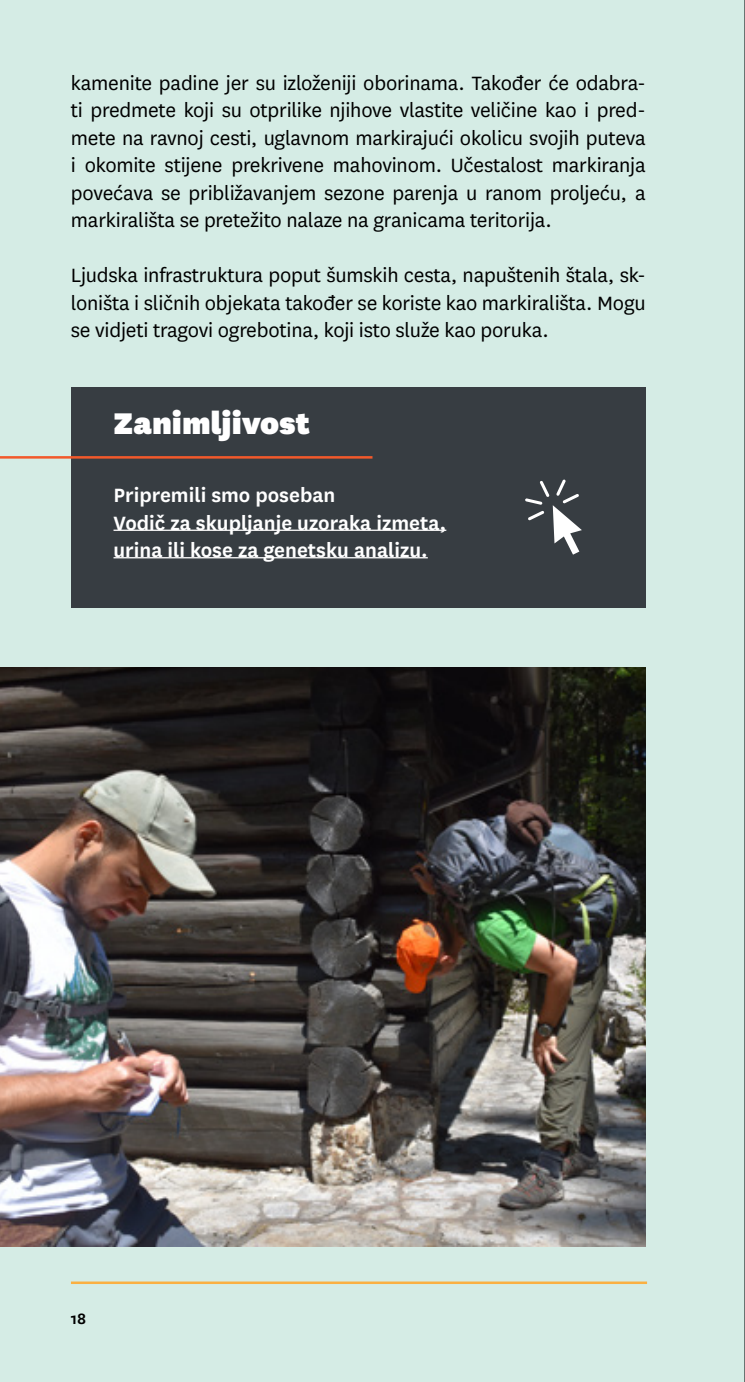
<style>
.page{position:relative;width:745px;height:1382px;background:#fff}
.page>*{position:absolute;margin:0;border:0;box-sizing:border-box;transform-origin:0 0}
.t1{font:900 35px "National";color:#fff}
.t2{font:22.5px/27.5px "National";letter-spacing:-.01em;color:#000;text-align:justify}
.t3{font:600 22.5px/27.5px "National";color:#fff}
.t4{font:600 17.5px "National";color:#000}
</style>
<div class="page">
<div style="left:0;top:0;width:744px;height:1382px;background:#d5ece5"></div>
<hr style="left:71px;top:1281px;width:575px;height:3px;background:#fab042">
<hr style="left:744px;top:0;width:1px;height:1382px;background:#000">
<div style="left:71px;top:387px;width:574px;height:220px;background:#373d42"></div>
<hr style="left:113px;top:530px;width:333px;height:1px;background:#fff">
<hr style="left:113px;top:557px;width:314px;height:1px;background:#fff">
<hr style="left:0;top:456px;width:372px;height:3px;background:#f2592b">
<img style="left:0;top:667px;width:645px;height:580px">
<svg style="left:525px;top:479px;width:56px;height:76px"></svg>
<p class="t2" style="left:71px;top:68px;width:576px">kamenite padine jer su izloženiji oborinama. Također će odabra&shy;ti predmete koji su otprilike njihove vlastite veličine kao i pred&shy;mete na ravnoj cesti, uglavnom markirajući okolicu svojih puteva i okomite stijene prekrivene mahovinom. Učestalost markiranja povećava se približavanjem sezone parenja u ranom proljeću, a markirališta se pretežito nalaze na granicama teritorija.</p>
<p class="t2" style="left:71px;top:260px;width:576px">Ljudska infrastruktura poput šumskih cesta, napuštenih štala, sk&shy;loništa i sličnih objekata također se koriste kao markirališta. Mogu se vidjeti tragovi ogrebotina, koji isto služe kao poruka.</p>
<h1 class="t1" style="left:113px;top:399px;width:198px">Zanimljivost</h1>
<p class="t3" style="left:113px;top:480px;width:334px">Pripremili smo poseban<br>Vodič za skupljanje uzoraka izmeta, urina ili kose za genetsku analizu.</p>
<p class="t4" style="left:71px;top:1307px;width:17px">18</p>
</div>
